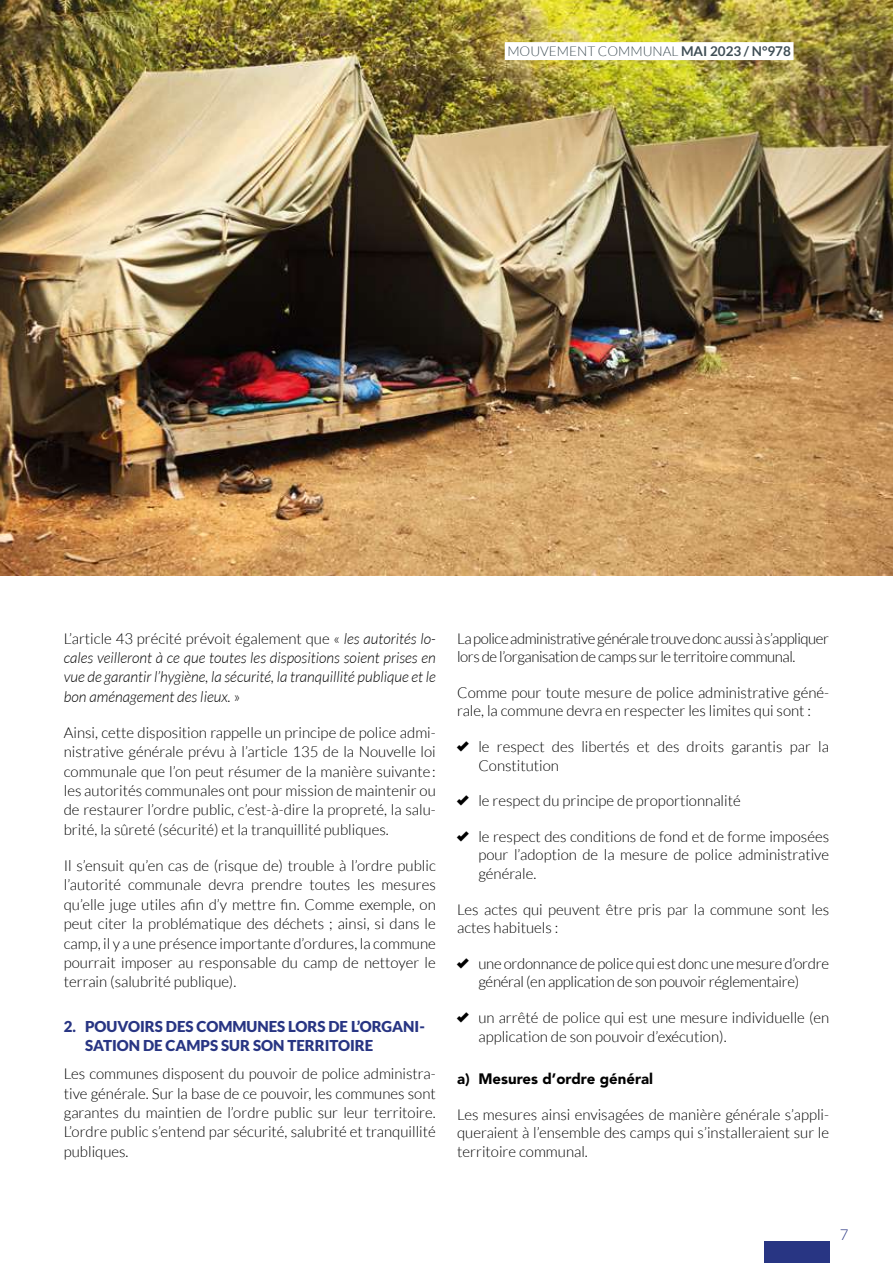
<style>
.page{position:relative;width:893px;height:1263px;background:#fff}
.page>*{position:absolute;margin:0;border:0;box-sizing:border-box;transform-origin:0 0}
.t1{font:300 15px/19.4px "Lato";color:#000;text-align:justify}
.t2{font:italic 300 15px/19.4px "Lato";color:#000;text-align:justify}
.t3{font:300 15px/18.6px "Lato";letter-spacing:-.03em;color:#000}
.t4{font:300 15px/18.6px "Lato";letter-spacing:-.02em;color:#000;text-align:center}
.t5{font:900 15px/19.4px "Lato";color:#283583}
.t6{font:900 15px "Avenir LT Std";color:#000}
.t7{font:300 15px "Lato";color:#283583}
.t8{font:300 13.5px "Lato";color:#3f4e55}
.s1{font-weight:700}
.s2{font-style:normal}
.s3{font-family:"fontcustom";font-weight:400}
</style>
<div class="page">
<div style="left:764px;top:1241px;width:65px;height:22px;background:#283583"></div>
<img style="left:0;top:0;width:893px;height:575px">
<div style="left:505px;top:42px;width:288px;height:18px;background:#fff"></div>
<p class="t8" style="left:507px;top:44px;width:285px">MOUVEMENT COMMUNAL <span class="s1">MAI 2023 / N°978</span></p>
<p class="t2" style="left:64px;top:629px;width:374px"><span class="s2">L’article 43 précité prévoit également que «</span> les autorités lo&shy;cales veilleront à ce que toutes les dispositions soient prises en vue de garantir l’hygiène, la sécurité, la tranquillité publique et le bon aménagement des lieux. <span class="s2">»</span></p>
<p class="t1" style="left:64px;top:723px;width:374px">Ainsi, cette disposition rappelle un principe de police admi&shy;nistrative générale prévu à l’article 135 de la Nouvelle loi communale que l’on peut résumer de la manière suivante: les autorités communales ont pour mission de maintenir ou de restaurer l’ordre public, c’est-à-dire la propreté, la salu&shy;brité, la sûreté (sécurité) et la tranquillité publiques.</p>
<p class="t1" style="left:64px;top:856px;width:374px">Il s’ensuit qu’en cas de (risque de) trouble à l’ordre public l’autorité communale devra prendre toutes les mesures qu’elle juge utiles afin d’y mettre fin. Comme exemple, on peut citer la problématique des déchets ; ainsi, si dans le camp, il y a une présence importante d’ordures, la commune pourrait imposer au responsable du camp de nettoyer le terrain (salubrité publique).</p>
<p class="t5" style="left:85px;top:1016px;width:341px;text-indent:-21px">2. POUVOIRS DES COMMUNES LORS DE L’ORGANI-<br>SATION DE CAMPS SUR SON TERRITOIRE</p>
<p class="t1" style="left:64px;top:1064px;width:374px">Les communes disposent du pouvoir de police administra&shy;tive générale. Sur la base de ce pouvoir, les communes sont garantes du maintien de l’ordre public sur leur territoire.<br>L’ordre public s’entend par sécurité, salubrité et tranquillité publiques.</p>
<p class="t3" style="left:457px;top:629px;width:373px">La police administrative générale trouve donc aussi à s’appliquer lors de l’organisation de camps sur le territoire communal.</p>
<p class="t1" style="left:457px;top:683px;width:374px;line-height:18.6px">Comme pour toute mesure de police administrative géné&shy;rale, la commune devra en respecter les limites qui sont :</p>
<p class="t1" style="left:478px;top:737px;width:352px;line-height:18.6px;text-indent:-21px"><span class="s3">)</span> le respect des libertés et des droits garantis par la<br>Constitution</p>
<p class="t1" style="left:457px;top:791px;width:285px"><span class="s3">)</span> le respect du principe de proportionnalité</p>
<p class="t1" style="left:478px;top:827px;width:352px;line-height:18.6px;text-indent:-21px"><span class="s3">)</span> le respect des conditions de fond et de forme imposées pour l’adoption de la mesure de police administrative générale.</p>
<p class="t1" style="left:457px;top:900px;width:374px;line-height:18.6px">Les actes qui peuvent être pris par la commune sont les actes habituels :</p>
<p class="t4" style="left:457px;top:954px;width:374px"><span class="s3">)</span> une ordonnance de police qui est donc une mesure d’ordre général (en application de son pouvoir réglementaire)</p>
<p class="t1" style="left:478px;top:1008px;width:352px;line-height:18.6px;text-indent:-21px"><span class="s3">)</span> un arrêté de police qui est une mesure individuelle (en application de son pouvoir d’exécution).</p>
<p class="t6" style="left:457px;top:1070px;width:197px">a) Mesures d’ordre général</p>
<p class="t1" style="left:457px;top:1105px;width:374px;line-height:18.6px">Les mesures ainsi envisagées de manière générale s’appli&shy;queraient à l’ensemble des camps qui s’installeraient sur le territoire communal.</p>
<p class="t7" style="left:840px;top:1227px;width:10px">7</p>
</div>
